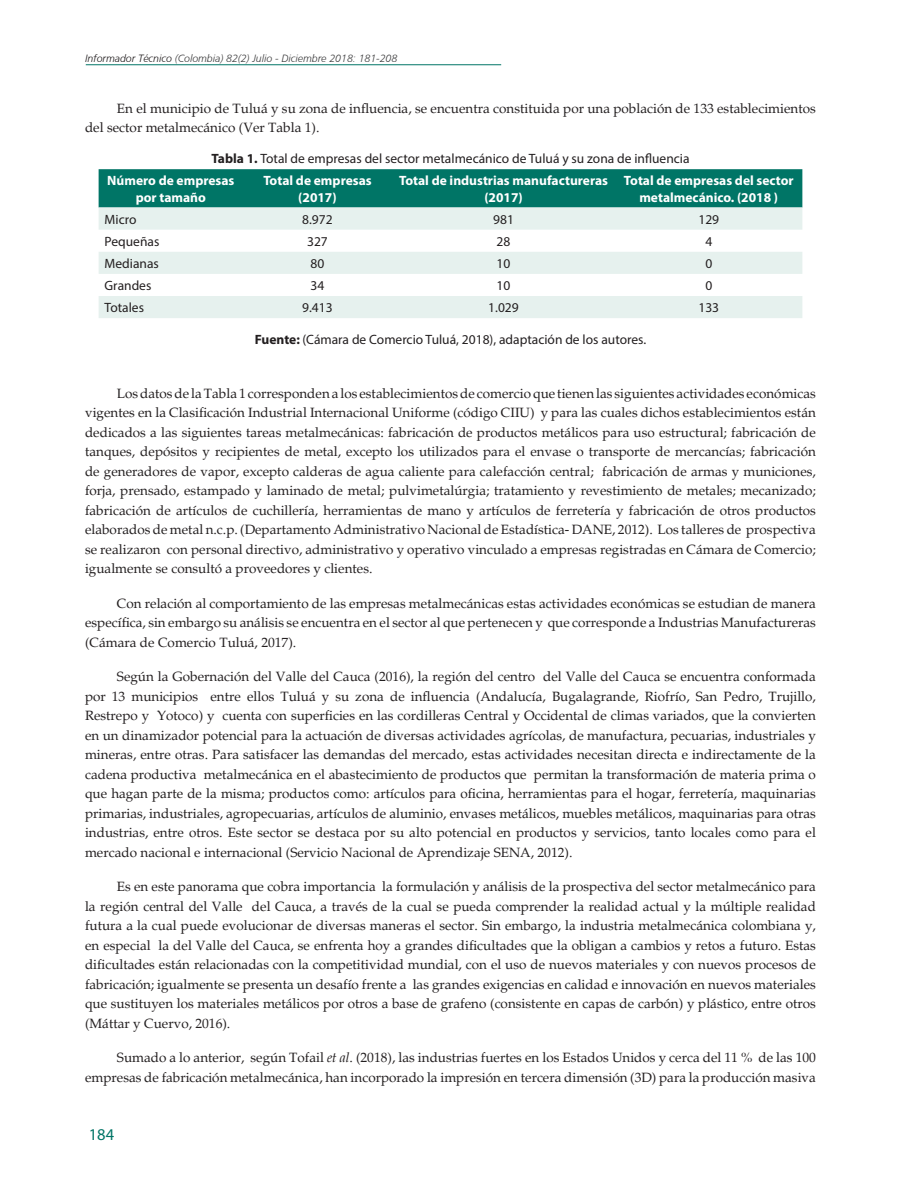
<style>
.page{position:relative;width:918px;height:1188px;background:#fff}
.page>*{position:absolute;margin:0;border:0;box-sizing:border-box;transform-origin:0 0}
.t1{font:16.5px "Myriad Pro";color:#007566}
.t2{font:13.5px/19.5px "Palatino";color:#231f20;text-align:justify}
.t3{font:13.5px/22.2px "Myriad Pro";color:#231f20}
.t4{font:700 13.5px/16.2px "Myriad Pro";color:#fff;text-align:center}
.t5{font:italic 300 10.5px "Frutiger CE";color:#3e3e3f}
.s1{color:#231f20}
.s2{font-weight:700}
.s3{font-weight:700;color:#fff}
.s4{font-style:italic}
</style>
<div class="page">
<hr style="left:86px;top:64px;width:415px;height:1px;background:#007566">
<div style="left:99px;top:169px;width:703px;height:39px;background:#007566"></div>
<svg style="left:99px;top:208px;width:703px;height:110px;fill:#e6f1ee"></svg>
<p class="t5" style="left:85px;top:52px;width:314px"><span class="s1">Informador Técnico</span> (Colombia) 82(2) Julio - Diciembre 2018: 181-208</p>
<p class="t2" style="left:85px;top:99px;width:732px;text-indent:32px">En el municipio de Tuluá y su zona de influencia, se encuentra constituida por una población de 133 establecimientos del sector metalmecánico (Ver Tabla 1).</p>
<p class="t3" style="left:107px;top:147px;width:584px;text-indent:104px"><span class="s2">Tabla 1.</span> Total de empresas del sector metalmecánico de Tuluá y su zona de influencia<br><span class="s3">Número de empresas</span></p>
<p class="t4" style="left:136px;top:188px;width:72px">por tamaño</p>
<p class="t4" style="left:263px;top:172px;width:110px">Total de empresas (2017)</p>
<p class="t4" style="left:399px;top:172px;width:210px">Total de industrias manufactureras (2017)</p>
<p class="t4" style="left:624px;top:172px;width:171px">Total de empresas del sector metalmecánico. (2018 )</p>
<p class="t3" style="left:105px;top:208px;width:33px">Micro</p>
<p class="t3" style="left:302px;top:208px;width:32px">8.972</p>
<p class="t3" style="left:493px;top:208px;width:22px">981</p>
<p class="t3" style="left:698px;top:208px;width:22px">129</p>
<p class="t3" style="left:105px;top:230px;width:56px">Pequeñas</p>
<p class="t3" style="left:307px;top:230px;width:22px">327</p>
<p class="t3" style="left:497px;top:230px;width:15px">28</p>
<p class="t3" style="left:705px;top:230px;width:8px">4</p>
<p class="t3" style="left:105px;top:252px;width:56px">Medianas</p>
<p class="t3" style="left:311px;top:252px;width:15px">80</p>
<p class="t3" style="left:497px;top:252px;width:15px">10</p>
<p class="t3" style="left:705px;top:252px;width:8px">0</p>
<p class="t3" style="left:105px;top:274px;width:48px">Grandes</p>
<p class="t3" style="left:311px;top:274px;width:15px">34</p>
<p class="t3" style="left:497px;top:274px;width:15px">10</p>
<p class="t3" style="left:705px;top:274px;width:8px">0</p>
<p class="t3" style="left:105px;top:296px;width:41px">Totales</p>
<p class="t3" style="left:302px;top:296px;width:32px">9.413</p>
<p class="t3" style="left:488px;top:296px;width:32px">1.029</p>
<p class="t3" style="left:698px;top:296px;width:22px">133</p>
<p class="t3" style="left:255px;top:328px;width:393px"><span class="s2">Fuente:</span> (Cámara de Comercio Tuluá, 2018), adaptación de los autores.</p>
<p class="t2" style="left:85px;top:384px;width:732px;text-indent:32px">Los datos de la Tabla 1 corresponden a los establecimientos de comercio que tienen las siguientes actividades económicas vigentes en la Clasificación Industrial Internacional Uniforme (código CIIU) y para las cuales dichos establecimientos están dedicados a las siguientes tareas metalmecánicas: fabricación de productos metálicos para uso estructural; fabricación de tanques, depósitos y recipientes de metal, excepto los utilizados para el envase o transporte de mercancías; fabricación de generadores de vapor, excepto calderas de agua caliente para calefacción central; fabricación de armas y municiones, forja, prensado, estampado y laminado de metal; pulvimetalúrgia; tratamiento y revestimiento de metales; mecanizado; fabricación de artículos de cuchillería, herramientas de mano y artículos de ferretería y fabricación de otros productos elaborados de metal n.c.p. (Departamento Administrativo Nacional de Estadística- DANE, 2012). Los talleres de prospectiva se realizaron con personal directivo, administrativo y operativo vinculado a empresas registradas en Cámara de Comercio; igualmente se consultó a proveedores y clientes.</p>
<p class="t2" style="left:85px;top:594px;width:732px;text-indent:32px">Con relación al comportamiento de las empresas metalmecánicas estas actividades económicas se estudian de manera específica, sin embargo su análisis se encuentra en el sector al que pertenecen y que corresponde a Industrias Manufactureras (Cámara de Comercio Tuluá, 2017).</p>
<p class="t2" style="left:85px;top:667px;width:732px;text-indent:32px">Según la Gobernación del Valle del Cauca (2016), la región del centro del Valle del Cauca se encuentra conformada por 13 municipios entre ellos Tuluá y su zona de influencia (Andalucía, Bugalagrande, Riofrío, San Pedro, Trujillo, Restrepo y Yotoco) y cuenta con superficies en las cordilleras Central y Occidental de climas variados, que la convierten en un dinamizador potencial para la actuación de diversas actividades agrícolas, de manufactura, pecuarias, industriales y mineras, entre otras. Para satisfacer las demandas del mercado, estas actividades necesitan directa e indirectamente de la cadena productiva metalmecánica en el abastecimiento de productos que permitan la transformación de materia prima o que hagan parte de la misma; productos como: artículos para oficina, herramientas para el hogar, ferretería, maquinarias primarias, industriales, agropecuarias, artículos de aluminio, envases metálicos, muebles metálicos, maquinarias para otras industrias, entre otros. Este sector se destaca por su alto potencial en productos y servicios, tanto locales como para el mercado nacional e internacional (Servicio Nacional de Aprendizaje SENA, 2012).</p>
<p class="t2" style="left:85px;top:877px;width:732px;text-indent:32px">Es en este panorama que cobra importancia la formulación y análisis de la prospectiva del sector metalmecánico para la región central del Valle del Cauca, a través de la cual se pueda comprender la realidad actual y la múltiple realidad futura a la cual puede evolucionar de diversas maneras el sector. Sin embargo, la industria metalmecánica colombiana y, en especial la del Valle del Cauca, se enfrenta hoy a grandes dificultades que la obligan a cambios y retos a futuro. Estas dificultades están relacionadas con la competitividad mundial, con el uso de nuevos materiales y con nuevos procesos de fabricación; igualmente se presenta un desafío frente a las grandes exigencias en calidad e innovación en nuevos materiales que sustituyen los materiales metálicos por otros a base de grafeno (consistente en capas de carbón) y plástico, entre otros (Máttar y Cuervo, 2016).</p>
<p class="t2" style="left:85px;top:1048px;width:732px;text-align:right">Sumado a lo anterior, según Tofail <span class="s4">et al</span>. (2018), las industrias fuertes en los Estados Unidos y cerca del 11 % de las 100 empresas de fabricación metalmecánica, han incorporado la impresión en tercera dimensión (3D) para la producción masiva</p>
<p class="t1" style="left:89px;top:1124px;width:27px">184</p>
</div>
